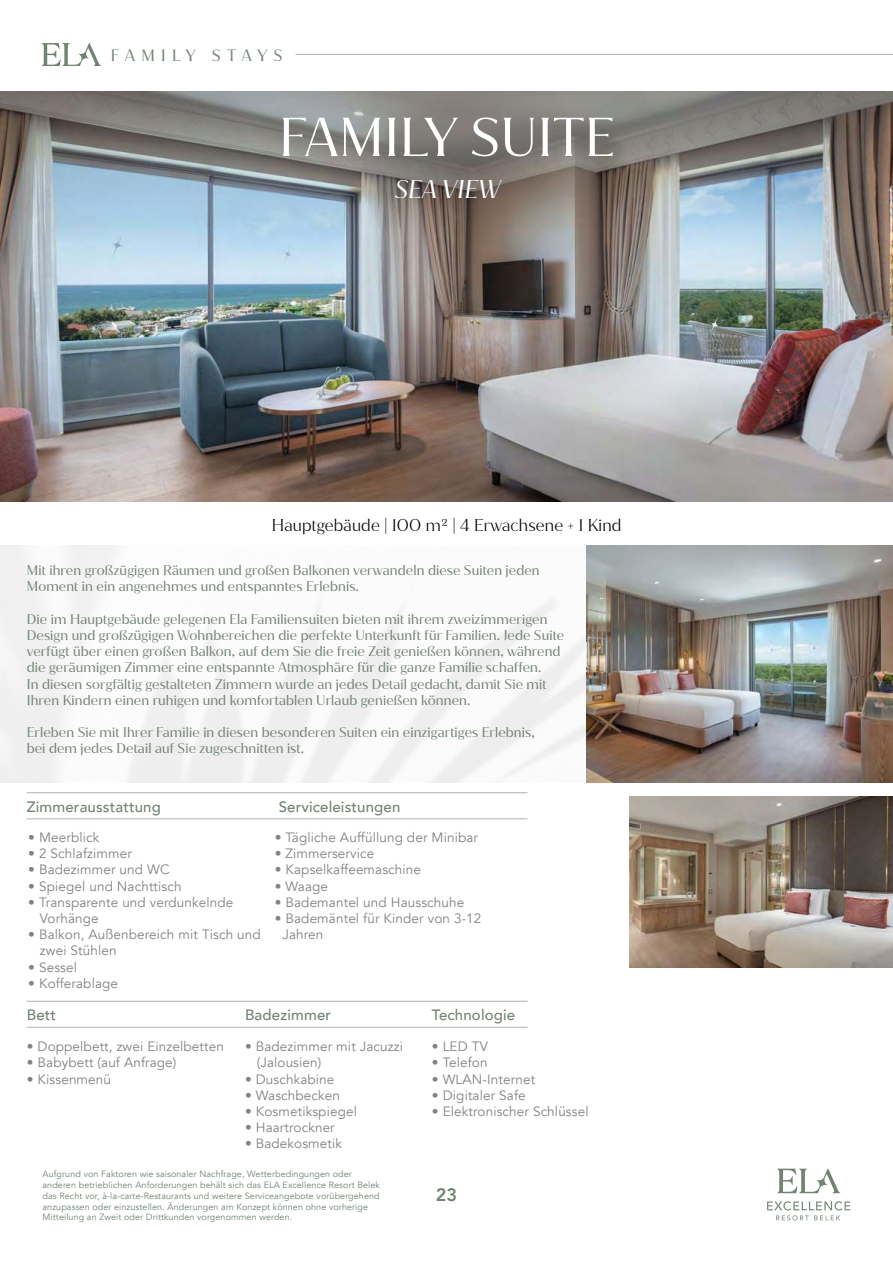
<style>
.page{position:relative;width:893px;height:1263px;background:#fff}
.page>*{position:absolute;margin:0;border:0;box-sizing:border-box;transform-origin:0 0}
.t1{font:52.5px "Jazmin";letter-spacing:.01em;color:#fff}
.t2{font:italic 24.6px "Jazmin";letter-spacing:.01em;color:#fff}
.t3{font:800 18px "Avenir";color:#718472}
.t4{font:300 16.5px "Jazmin";letter-spacing:.01em;color:#000}
.t5{font:15.9px "Jazmin";letter-spacing:.38em;color:#718472}
.t6{font:500 15px "Avenir";letter-spacing:.01em;color:#718472}
.t7{font:13.5px/16.2px "Jazmin";letter-spacing:.01em;color:#718472}
.t8{font:13.5px/16.2px "Avenir";letter-spacing:.01em;color:#808285}
.t9{font:9px/10.8px "Avenir";letter-spacing:.01em;color:#718472}
</style>
<div class="page">
<svg style="left:777px;top:1168px;width:63px;height:25px"></svg>
<svg style="left:767px;top:1201px;width:83px;height:19px"></svg>
<img style="left:0;top:262px;width:893px;height:240px">
<img style="left:0;top:545px;width:587px;height:237px">
<svg style="left:0;top:92px;width:893px;height:170px;background:#8c9092"></svg>
<hr style="left:27px;top:818px;width:500px;height:1px;background:#aeb5ab">
<hr style="left:27px;top:792px;width:500px;height:1px;background:#aeb5ab">
<hr style="left:27px;top:1027px;width:500px;height:1px;background:#aeb5ab">
<hr style="left:27px;top:1001px;width:500px;height:1px;background:#aeb5ab">
<img style="left:629px;top:796px;width:264px;height:172px">
<img style="left:587px;top:545px;width:306px;height:237px">
<hr style="left:296px;top:54px;width:597px;height:1px;background:#aeb5ab">
<svg style="left:42px;top:43px;width:59px;height:23px"></svg>
<p class="t5" style="left:111px;top:46px;width:173px">FAMILY STAYS</p>
<h1 class="t1" style="left:279px;top:106px;width:337px">FAMILY SUITE</h1>
<h2 class="t2" style="left:394px;top:175px;width:107px">SEA VIEW</h2>
<p class="t4" style="left:272px;top:515px;width:351px">Hauptgebäude | 100 m² | 4 Erwachsene + 1 Kind</p>
<p class="t7" style="left:27px;top:562px;width:514px">Mit ihren großzügigen Räumen und großen Balkonen verwandeln diese Suiten jeden<br>Moment in ein angenehmes und entspanntes Erlebnis.</p>
<p class="t7" style="left:27px;top:611px;width:539px">Die im Hauptgebäude gelegenen Ela Familiensuiten bieten mit ihrem zweizimmerigen Design und großzügigen Wohnbereichen die perfekte Unterkunft für Familien. Jede Suite verfügt über einen großen Balkon, auf dem Sie die freie Zeit genießen können, während die geräumigen Zimmer eine entspannte Atmosphäre für die ganze Familie schaffen.<br>In diesen sorgfältig gestalteten Zimmern wurde an jedes Detail gedacht, damit Sie mit Ihren Kindern einen ruhigen und komfortablen Urlaub genießen können.</p>
<p class="t7" style="left:27px;top:724px;width:509px">Erleben Sie mit Ihrer Familie in diesen besonderen Suiten ein einzigartiges Erlebnis, bei dem jedes Detail auf Sie zugeschnitten ist.</p>
<p class="t6" style="left:27px;top:793px;width:136px">Zimmerausstattung</p>
<p class="t8" style="left:28px;top:829px;width:73px">• Meerblick</p>
<p class="t8" style="left:28px;top:846px;width:105px">• 2 Schlafzimmer</p>
<p class="t8" style="left:28px;top:862px;width:143px">• Badezimmer und WC</p>
<p class="t8" style="left:28px;top:878px;width:155px">• Spiegel und Nachttisch</p>
<p class="t8" style="left:40px;top:894px;width:195px;text-indent:-12px">• Transparente und verdunkelnde<br>Vorhänge</p>
<p class="t8" style="left:40px;top:927px;width:222px;text-indent:-12px">• Balkon, Außenbereich mit Tisch und zwei Stühlen</p>
<p class="t8" style="left:28px;top:959px;width:50px">• Sessel</p>
<p class="t8" style="left:28px;top:975px;width:91px">• Kofferablage</p>
<p class="t6" style="left:279px;top:793px;width:123px">Serviceleistungen</p>
<p class="t8" style="left:275px;top:829px;width:205px">• Tägliche Auffüllung der Minibar</p>
<p class="t8" style="left:275px;top:846px;width:101px">• Zimmerservice</p>
<p class="t8" style="left:275px;top:862px;width:148px">• Kapselkaffeemaschine</p>
<p class="t8" style="left:275px;top:878px;width:55px">• Waage</p>
<p class="t8" style="left:275px;top:894px;width:191px">• Bademantel und Hausschuhe</p>
<p class="t8" style="left:282px;top:910px;width:200px;text-indent:-8px">• Bademäntel für Kinder von 3-12<br>Jahren</p>
<p class="t6" style="left:27px;top:1002px;width:31px">Bett</p>
<p class="t8" style="left:27px;top:1039px;width:199px">• Doppelbett, zwei Einzelbetten</p>
<p class="t8" style="left:27px;top:1055px;width:151px">• Babybett (auf Anfrage)</p>
<p class="t8" style="left:27px;top:1071px;width:86px">• Kissenmenü</p>
<p class="t6" style="left:245px;top:1002px;width:88px">Badezimmer</p>
<p class="t8" style="left:257px;top:1039px;width:148px;text-indent:-12px">• Badezimmer mit Jacuzzi (Jalousien)</p>
<p class="t8" style="left:245px;top:1071px;width:91px">• Duschkabine</p>
<p class="t8" style="left:245px;top:1087px;width:96px">• Waschbecken</p>
<p class="t8" style="left:245px;top:1103px;width:113px">• Kosmetikspiegel</p>
<p class="t8" style="left:245px;top:1120px;width:91px">• Haartrockner</p>
<p class="t8" style="left:245px;top:1136px;width:99px">• Badekosmetik</p>
<p class="t9" style="left:43px;top:1169px;width:339px">Aufgrund von Faktoren wie saisonaler Nachfrage, Wetterbedingungen oder anderen betrieblichen Anforderungen behält sich das ELA Excellence Resort Belek das Recht vor, à-la-carte-Restaurants und weitere Serviceangebote vorübergehend anzupassen oder einzustellen. Änderungen am Konzept können ohne vorherige Mitteilung an Zweit oder Drittkunden vorgenommen werden.</p>
<p class="t6" style="left:432px;top:1002px;width:85px">Technologie</p>
<p class="t8" style="left:432px;top:1039px;width:57px">• LED TV</p>
<p class="t8" style="left:432px;top:1055px;width:57px">• Telefon</p>
<p class="t8" style="left:432px;top:1071px;width:105px">• WLAN-Internet</p>
<p class="t8" style="left:432px;top:1087px;width:95px">• Digitaler Safe</p>
<p class="t8" style="left:432px;top:1103px;width:158px">• Elektronischer Schlüssel</p>
<h3 class="t3" style="left:436px;top:1181px;width:23px">23</h3>
</div>
